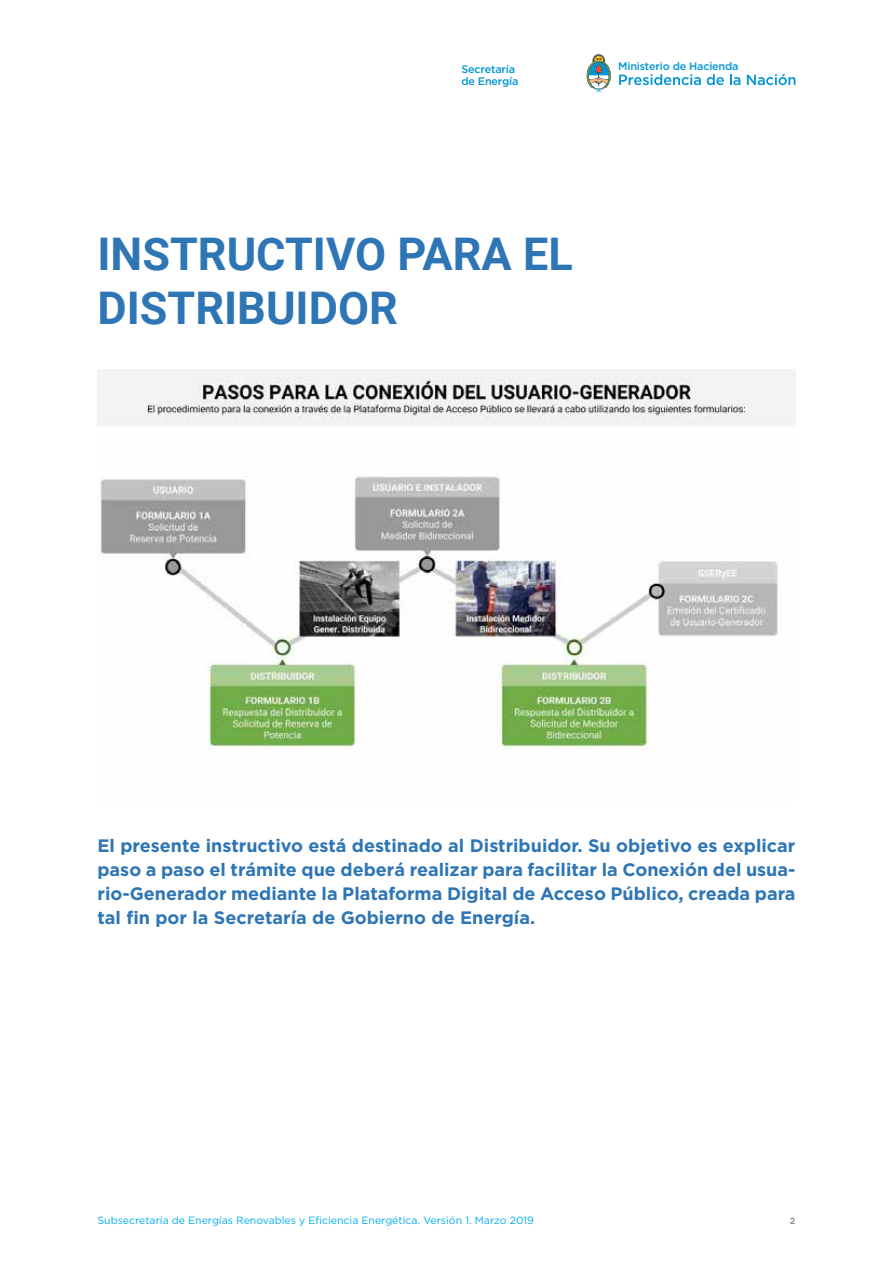
<style>
.page{position:relative;width:893px;height:1263px;background:#fff}
.page>*{position:absolute;margin:0;border:0;box-sizing:border-box;transform-origin:0 0}
.t1{font:700 45px/54px "Roboto";color:#2e75b5}
.t2{font:700 18px/24px "Gotham";color:#2e75b5;text-align:justify}
.t3{font:500 10.8px "Gotham";letter-spacing:-.02em;color:#0095d5}
.t4{font:10.5px "Gotham";color:#00aeef}
.t5{font:700 9px "Gotham";color:#939598}
</style>
<div class="page">
<svg style="left:619px;top:74px;width:82px;height:11px"></svg>
<svg style="left:707px;top:74px;width:17px;height:11px"></svg>
<svg style="left:730px;top:74px;width:10px;height:11px"></svg>
<svg style="left:747px;top:74px;width:48px;height:11px"></svg>
<svg style="left:587px;top:54px;width:24px;height:38px"></svg>
<img style="left:98px;top:369px;width:697px;height:380px">
<p class="t3" style="left:461px;top:62px;width:55px">Secretaría</p>
<p class="t3" style="left:618px;top:60px;width:122px">Ministerio de Hacienda</p>
<p class="t3" style="left:461px;top:74px;width:58px">de Energía</p>
<h1 class="t1" style="left:98px;top:225px;width:477px">INSTRUCTIVO PARA EL<br>DISTRIBUIDOR</h1>
<p class="t2" style="left:98px;top:833px;width:699px">El presente instructivo está destinado al Distribuidor. Su objetivo es explicar paso a paso el trámite que deberá realizar para facilitar la Conexión del usua&shy;rio-Generador mediante la Plataforma Digital de Acceso Público, creada para tal fin por la Secretaría de Gobierno de Energía.</p>
<p class="t4" style="left:98px;top:1214px;width:438px">Subsecretaría de Energías Renovables y Eficiencia Energética. Versión 1. Marzo 2019</p>
<p class="t5" style="left:790px;top:1215px;width:7px">2</p>
</div>
